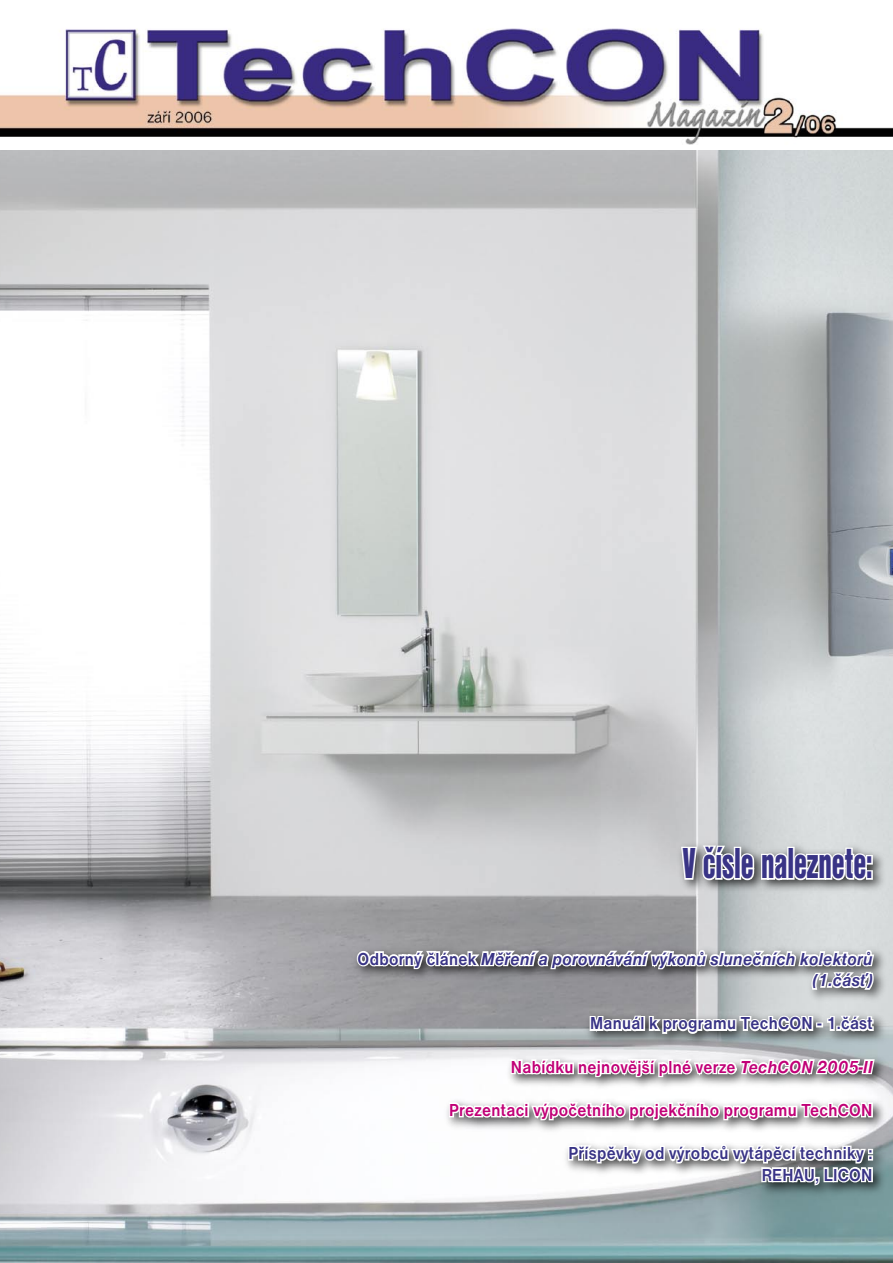
<style>
.page{position:relative;width:893px;height:1263px;background:#fff}
.page>*{position:absolute;margin:0;border:0;box-sizing:border-box;transform-origin:0 0}
.Nadpis{font:45px "Nimbus San DEE Blac Cond";letter-spacing:-.005em;color:#393486;scale:.75 1}
.Titulka_zvyraznene{font:700 18px "Nimbus San DEE";letter-spacing:.02em;color:#c10077;scale:.9 1}
.text_9b_Bold{font:700 18px "Nimbus San DEE";letter-spacing:.02em;color:#393486;scale:.9 1}
.text_9b_Bold-2{font:italic 700 18px "Nimbus San DEE";letter-spacing:.02em;color:#393486;scale:.9 1}
.s1{font-style:normal}
.s2{font-style:italic}
</style>
<div class="page">
<img style="left:0;top:151px;width:893px;height:1112px">
<svg style="left:162px;top:692px;width:731px;height:571px;background:#c2c6c8"></svg>
<div style="left:351px;top:840px;width:538px;height:360px;background:#000;opacity:.75"></div>
<svg style="left:679px;top:843px;width:189px;height:68px"></svg>
<div style="left:866px;top:855px;width:7px;height:9px;border:3px solid #fff"></div>
<div style="left:866px;top:870px;width:7px;height:10px;border:3px solid #fff"></div>
<svg style="left:355px;top:933px;width:521px;height:105px"></svg>
<svg style="left:509px;top:1052px;width:367px;height:30px"></svg>
<svg style="left:447px;top:1095px;width:427px;height:30px"></svg>
<svg style="left:567px;top:1143px;width:307px;height:120px"></svg>
<img style="left:0;top:28px;width:893px;height:117px">
<p class="Nadpis" style="left:683px;top:838px;width:255px">V čísle naleznete:</p>
<p class="text_9b_Bold-2" style="left:358px;top:948px;width:574px"><span class="s1">Odborný článek</span> Měření a porovnávání výkonů slunečních kolektorů</p>
<p class="text_9b_Bold-2" style="left:812px;top:970px;width:68px">(1.čásť)</p>
<p class="text_9b_Bold" style="left:590px;top:1013px;width:315px">Manuál k programu TechCON - 1.část</p>
<p class="Titulka_zvyraznene" style="left:511px;top:1056px;width:403px">Nabídku nejnovější plné verze <span class="s2">TechCON 2005-II</span></p>
<p class="Titulka_zvyraznene" style="left:449px;top:1100px;width:472px">Prezentaci výpočetního projekčního programu TechCON</p>
<p class="text_9b_Bold" style="left:568px;top:1143px;width:339px">Příspěvky od výrobců vytápěcí techniky :</p>
<p class="text_9b_Bold" style="left:762px;top:1164px;width:125px">REHAU, LICON</p>
</div>
